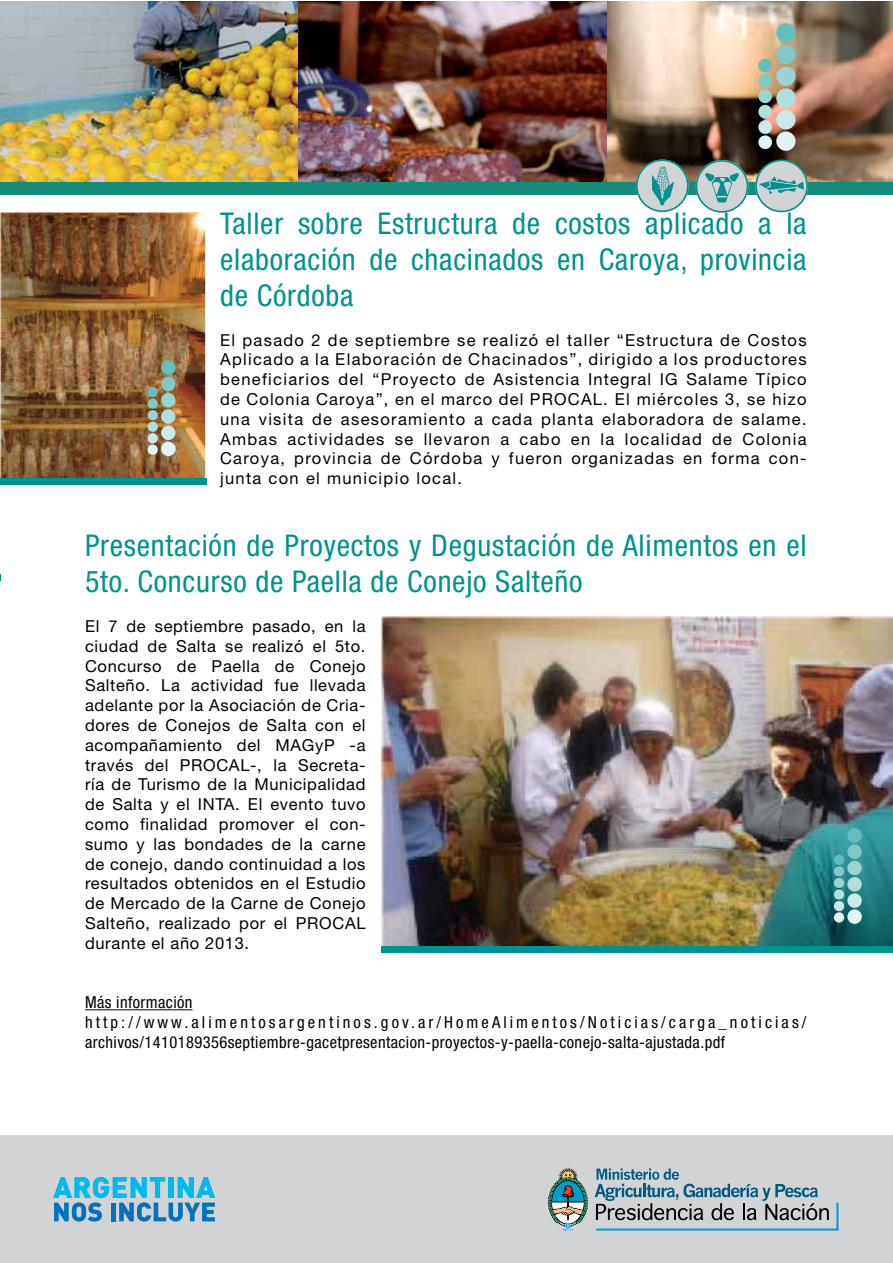
<style>
.page{position:relative;width:893px;height:1263px;background:#fff}
.page>*{position:absolute;margin:0;border:0;box-sizing:border-box;transform-origin:0 0}
.t1{font:condensed 30px/36px "Helvetica Neue LT Std";letter-spacing:.025em;color:#00928f;text-align:justify}
.t2{font:16.5px/19.8px "Helvetica Neue LT Std";letter-spacing:.045em;color:#000;text-align:justify}
.t3{font:condensed 16.5px/19.8px "Helvetica Neue LT Std";letter-spacing:.025em;color:#000}
</style>
<div class="page">
<img style="left:0;top:1px;width:587px;height:181px">
<img style="left:587px;top:1px;width:305px;height:181px">
<div style="left:0;top:182px;width:892px;height:12px;background:#148c7a"></div>
<svg style="left:636px;top:159px;width:172px;height:54px;background:#98b4b1"></svg>
<div style="left:776px;top:23px;width:20px;height:20px;background:#66bebc;border-radius:50%"></div>
<div style="left:776px;top:45px;width:20px;height:19px;background:#80c9c7;border-radius:50%"></div>
<div style="left:776px;top:67px;width:20px;height:19px;background:#99d4d2;border-radius:50%"></div>
<div style="left:776px;top:88px;width:20px;height:20px;background:#b3dede;border-radius:50%"></div>
<div style="left:776px;top:110px;width:20px;height:19px;background:#cce9e9;border-radius:50%"></div>
<div style="left:776px;top:131px;width:20px;height:20px;background:#e3f3f3;border-radius:50%"></div>
<div style="left:758px;top:59px;width:14px;height:13px;background:#66bebc;border-radius:50%"></div>
<div style="left:758px;top:74px;width:14px;height:14px;background:#80c9c7;border-radius:50%"></div>
<div style="left:758px;top:89px;width:14px;height:14px;background:#99d4d2;border-radius:50%"></div>
<div style="left:758px;top:105px;width:14px;height:14px;background:#b3dede;border-radius:50%"></div>
<div style="left:758px;top:120px;width:14px;height:14px;background:#cce9e9;border-radius:50%"></div>
<div style="left:758px;top:135px;width:14px;height:14px;background:#e3f3f3;border-radius:50%"></div>
<div style="left:0;top:1135px;width:892px;height:128px;background:#d1d3d4"></div>
<svg style="left:548px;top:1167px;width:40px;height:64px"></svg>
<svg style="left:595px;top:1168px;width:243px;height:62px"></svg>
<svg style="left:53px;top:1177px;width:162px;height:44px"></svg>
<hr style="left:85px;top:1009px;width:108px;height:1px;background:#000">
<img style="left:0;top:213px;width:206px;height:265px">
<div style="left:161px;top:360px;width:15px;height:15px;background:#66bebc;border-radius:50%"></div>
<div style="left:161px;top:377px;width:15px;height:14px;background:#80c9c7;border-radius:50%"></div>
<div style="left:161px;top:393px;width:15px;height:14px;background:#99d4d2;border-radius:50%"></div>
<div style="left:161px;top:409px;width:15px;height:15px;background:#b3dede;border-radius:50%"></div>
<div style="left:161px;top:426px;width:15px;height:14px;background:#cce9e9;border-radius:50%"></div>
<div style="left:161px;top:442px;width:15px;height:14px;background:#e3f3f3;border-radius:50%"></div>
<div style="left:148px;top:387px;width:10px;height:10px;background:#66bebc;border-radius:50%"></div>
<div style="left:148px;top:398px;width:10px;height:11px;background:#80c9c7;border-radius:50%"></div>
<div style="left:148px;top:410px;width:10px;height:10px;background:#99d4d2;border-radius:50%"></div>
<div style="left:148px;top:422px;width:10px;height:10px;background:#b3dede;border-radius:50%"></div>
<div style="left:148px;top:433px;width:10px;height:10px;background:#cce9e9;border-radius:50%"></div>
<div style="left:148px;top:444px;width:10px;height:11px;background:#e3f3f3;border-radius:50%"></div>
<div style="left:0;top:478px;width:207px;height:7px;background:#00928f"></div>
<img style="left:381px;top:617px;width:511px;height:329px">
<div style="left:847px;top:828px;width:15px;height:15px;background:#66bebc;border-radius:50%"></div>
<div style="left:847px;top:844px;width:15px;height:15px;background:#80c9c7;border-radius:50%"></div>
<div style="left:847px;top:861px;width:15px;height:14px;background:#99d4d2;border-radius:50%"></div>
<div style="left:847px;top:877px;width:15px;height:14px;background:#b3dede;border-radius:50%"></div>
<div style="left:847px;top:893px;width:15px;height:15px;background:#cce9e9;border-radius:50%"></div>
<div style="left:847px;top:909px;width:15px;height:15px;background:#e3f3f3;border-radius:50%"></div>
<div style="left:834px;top:855px;width:10px;height:10px;background:#66bebc;border-radius:50%"></div>
<div style="left:834px;top:866px;width:10px;height:10px;background:#80c9c7;border-radius:50%"></div>
<div style="left:834px;top:878px;width:10px;height:10px;background:#99d4d2;border-radius:50%"></div>
<div style="left:834px;top:889px;width:10px;height:11px;background:#b3dede;border-radius:50%"></div>
<div style="left:834px;top:901px;width:10px;height:10px;background:#cce9e9;border-radius:50%"></div>
<div style="left:834px;top:912px;width:10px;height:10px;background:#e3f3f3;border-radius:50%"></div>
<div style="left:381px;top:946px;width:511px;height:6px;background:#00928f"></div>
<h1 class="t1" style="left:220px;top:205px;width:588px">Taller sobre Estructura de costos aplicado a la elaboración de chacinados en Caroya, provincia de Córdoba</h1>
<p class="t2" style="left:220px;top:330px;width:588px">El pasado 2 de septiembre se realizó el taller “Estructura de Costos Aplicado a la Elaboración de Chacinados”, dirigido a los productores beneficiarios del “Proyecto de Asistencia Integral IG Salame Típico de Colonia Caroya”, en el marco del PROCAL. El miércoles 3, se hizo una visita de asesoramiento a cada planta elaboradora de salame.<br>Ambas actividades se llevaron a cabo en la localidad de Colonia Caroya, provincia de Córdoba y fueron organizadas en forma con&shy;junta con el municipio local.</p>
<h1 class="t1" style="left:85px;top:527px;width:723px">Presentación de Proyectos y Degustación de Alimentos en el<br>5to. Concurso de Paella de Conejo Salteño</h1>
<p class="t2" style="left:85px;top:616px;width:282px">El 7 de septiembre pasado, en la ciudad de Salta se realizó el 5to.<br>Concurso de Paella de Conejo Salteño. La actividad fue llevada adelante por la Asociación de Cria&shy;dores de Conejos de Salta con el acompañamiento del MAGyP -a través del PROCAL-, la Secreta&shy;ría de Turismo de la Municipalidad de Salta y el INTA. El evento tuvo como finalidad promover el con&shy;sumo y las bondades de la carne de conejo, dando continuidad a los resultados obtenidos en el Estudio de Mercado de la Carne de Conejo Salteño, realizado por el PROCAL durante el año 2013.</p>
<p class="t3" style="left:85px;top:992px;width:723px">Más información http://www.alimentosargentinos.gov.ar/HomeAlimentos/Noticias/carga_noticias/ archivos/1410189356septiembre-gacetpresentacion-proyectos-y-paella-conejo-salta-ajustada.pdf</p>
</div>
